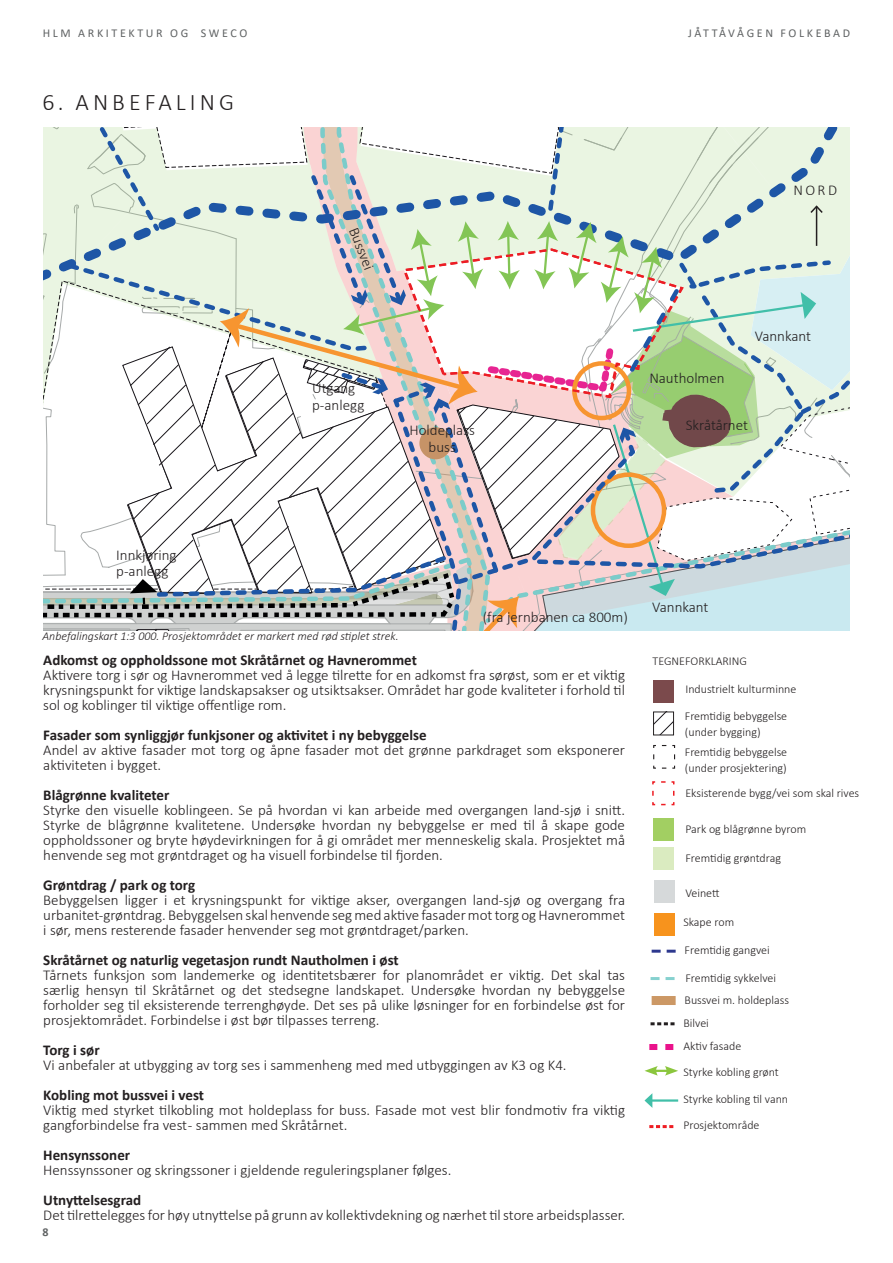
<style>
.page{position:relative;width:893px;height:1263px;background:#fff}
.page>*{position:absolute;margin:0;border:0;box-sizing:border-box;transform-origin:0 0}
.t1{font:300 23.85px "Calibri";letter-spacing:.17em;color:#231f20}
.t2{font:300 15px/15px "Calibri";color:#231f20;text-align:justify}
.t3{font:700 15px "Calibri";color:#231f20}
.t4{font:300 12px/16.5px "Calibri";color:#231f20}
.t5{font:italic 300 12px "Calibri";color:#231f20}
.t6{font:12px "Calibri";letter-spacing:.22em;color:#5f6263}
.t7{font:700 12px "Calibri";color:#5f6263}
</style>
<div class="page">
<svg style="left:644px;top:1066px;width:34px;height:10px"></svg>
<hr style="left:651px;top:1099px;width:27px;height:3px;background:#41bfa8">
<svg style="left:644px;top:1093px;width:8px;height:15px"></svg>
<svg style="left:43px;top:128px;width:807px;height:503px"></svg>
<div style="left:654px;top:819px;width:20px;height:22px;background:#a2cf62"></div>
<div style="left:652px;top:996px;width:24px;height:9px;background:#cc9865"></div>
<div style="left:654px;top:913px;width:20px;height:22px;background:#f7931d"></div>
<svg style="left:650px;top:1022px;width:25px;height:3px"></svg>
<svg style="left:652px;top:950px;width:24px;height:3px"></svg>
<svg style="left:650px;top:977px;width:25px;height:3px"></svg>
<div style="left:654px;top:848px;width:20px;height:22px;background:#daebc0"></div>
<svg style="left:653px;top:745px;width:23px;height:24px"></svg>
<svg style="left:652px;top:781px;width:23px;height:25px"></svg>
<div style="left:654px;top:681px;width:20px;height:22px;background:#7b4a4c"></div>
<div style="left:654px;top:881px;width:21px;height:22px;background:#d6d9da"></div>
<svg style="left:649px;top:1044px;width:24px;height:6px"></svg>
<svg style="left:649px;top:1125px;width:24px;height:3px"></svg>
<svg style="left:655px;top:713px;width:17px;height:20px"></svg>
<div style="left:653px;top:711px;width:21px;height:24px;border:1px solid #231f20"></div>
<p class="t6" style="left:43px;top:24px;width:206px">HLM ARKITEKTUR OG SWECO</p>
<h1 class="t1" style="left:43px;top:87px;width:193px">6. ANBEFALING</h1>
<p class="t2" style="left:361px;top:225px;width:46px;rotate:69deg">Bussvei</p>
<p class="t2" style="left:312px;top:380px;width:54px;line-height:16.5px">Utgang p-anlegg</p>
<p class="t2" style="left:410px;top:422px;width:67px;line-height:16.5px;text-align:center">Holdeplass buss</p>
<p class="t6" style="left:688px;top:24px;width:164px">JÅTTÅVÅGEN FOLKEBAD</p>
<p class="t2" style="left:793px;top:183px;width:45px">NORD</p>
<p class="t2" style="left:649px;top:371px;width:77px">Nautholmen</p>
<p class="t2" style="left:755px;top:328px;width:58px">Vannkant</p>
<p class="t2" style="left:686px;top:417px;width:64px">Skråtårnet</p>
<p class="t2" style="left:116px;top:546px;width:62px;line-height:16.5px">Innkjøring p-anlegg</p>
<p class="t5" style="left:43px;top:629px;width:358px">Anbefalingskart 1:3 000. Prosjektområdet er markert med rød stiplet strek.</p>
<p class="t2" style="left:483px;top:609px;width:147px">(fra jernbanen ca 800m)</p>
<p class="t3" style="left:43px;top:649px;width:375px">Adkomst og oppholdssone mot Skråtårnet og Havnerommet</p>
<p class="t2" style="left:43px;top:667px;width:583px">Aktivere torg i sør og Havnerommet ved å legge tilrette for en adkomst fra sørøst, som er et viktig krysningspunkt for viktige landskapsakser og utsiktsakser. Området har gode kvaliteter i forhold til sol og koblinger til viktige offentlige rom.</p>
<p class="t3" style="left:43px;top:724px;width:385px">Fasader som synliggjør funkjsoner og aktivitet i ny bebyggelse</p>
<p class="t2" style="left:43px;top:742px;width:583px">Andel av aktive fasader mot torg og åpne fasader mot det grønne parkdraget som eksponerer aktiviteten i bygget.</p>
<p class="t3" style="left:43px;top:784px;width:128px">Blågrønne kvaliteter</p>
<p class="t2" style="left:43px;top:802px;width:583px">Styrke den visuelle koblingeen. Se på hvordan vi kan arbeide med overgangen land-sjø i snitt.<br>Styrke de blågrønne kvalitetene. Undersøke hvordan ny bebyggelse er med til å skape gode oppholdssoner og bryte høydevirkningen for å gi området mer menneskelig skala. Prosjektet må henvende seg mot grøntdraget og ha visuell forbindelse til fjorden.</p>
<p class="t3" style="left:43px;top:874px;width:153px">Grøntdrag / park og torg</p>
<p class="t2" style="left:43px;top:892px;width:583px">Bebyggelsen ligger i et krysningspunkt for viktige akser, overgangen land-sjø og overgang fra urbanitet-grøntdrag. Bebyggelsen skal henvende segmed aktive fasadermottorg ogHavnerommet i sør, mens resterende fasader henvender seg mot grøntdraget/parken.</p>
<p class="t3" style="left:43px;top:949px;width:357px">Skråtårnet og naturlig vegetasjon rundt Nautholmen i øst</p>
<p class="t2" style="left:43px;top:967px;width:583px">Tårnets funksjon som landemerke og identitetsbærer for planområdet er viktig. Det skal tas særlig hensyn til Skråtårnet og det stedsegne landskapet. Undersøke hvordan ny bebyggelse forholder seg til eksisterende terrenghøyde. Det ses på ulike løsninger for en forbindelse øst for prosjektområdet. Forbindelse i øst bør tilpasses terreng.</p>
<p class="t3" style="left:43px;top:1039px;width:58px">Torg i sør</p>
<p class="t2" style="left:43px;top:1057px;width:525px">Vi anbefaler at utbygging av torg ses i sammenheng med med utbyggingen av K3 og K4.</p>
<p class="t3" style="left:43px;top:1084px;width:162px">Kobling mot bussvei i vest</p>
<p class="t2" style="left:43px;top:1102px;width:583px">Viktig med styrket tilkobling mot holdeplass for buss. Fasade mot vest blir fondmotiv fra viktig gangforbindelse fra vest- sammen med Skråtårnet.</p>
<p class="t3" style="left:43px;top:1144px;width:88px">Hensynssoner</p>
<p class="t2" style="left:43px;top:1162px;width:410px">Henssynssoner og skringssoner i gjeldende reguleringsplaner følges.</p>
<p class="t3" style="left:43px;top:1189px;width:99px">Utnyttelsesgrad</p>
<p class="t2" style="left:43px;top:1207px;width:583px">Det tilrettelegges for høy utnyttelse på grunn av kollektivdekning og nærhet til store arbeidsplasser.</p>
<p class="t7" style="left:43px;top:1223px;width:8px">8</p>
<p class="t2" style="left:652px;top:599px;width:58px">Vannkant</p>
<p class="t4" style="left:652px;top:653px;width:96px">TEGNEFORKLARING</p>
<p class="t4" style="left:685px;top:680px;width:113px">Industrielt kulturminne</p>
<p class="t4" style="left:685px;top:707px;width:104px">Fremtidig bebyggelse (under bygging)</p>
<p class="t4" style="left:685px;top:743px;width:104px">Fremtidig bebyggelse (under prosjektering)</p>
<p class="t4" style="left:685px;top:784px;width:175px">Eksisterende bygg/vei som skal rives</p>
<p class="t4" style="left:685px;top:820px;width:122px">Park og blågrønne byrom</p>
<p class="t4" style="left:685px;top:849px;width:97px">Fremtidig grøntdrag</p>
<p class="t4" style="left:685px;top:884px;width:36px">Veinett</p>
<p class="t4" style="left:683px;top:913px;width:52px">Skape rom</p>
<p class="t4" style="left:685px;top:942px;width:87px">Fremtidig gangvei</p>
<p class="t4" style="left:685px;top:969px;width:92px">Fremtidig sykkelvei</p>
<p class="t4" style="left:685px;top:991px;width:106px">Bussvei m. holdeplass</p>
<p class="t4" style="left:683px;top:1015px;width:27px">Bilvei</p>
<p class="t4" style="left:683px;top:1038px;width:59px">Aktiv fasade</p>
<p class="t4" style="left:683px;top:1064px;width:97px">Styrke kobling grønt</p>
<p class="t4" style="left:683px;top:1091px;width:106px">Styrke kobling til vann</p>
<p class="t4" style="left:683px;top:1116px;width:77px">Prosjektområde</p>
</div>
